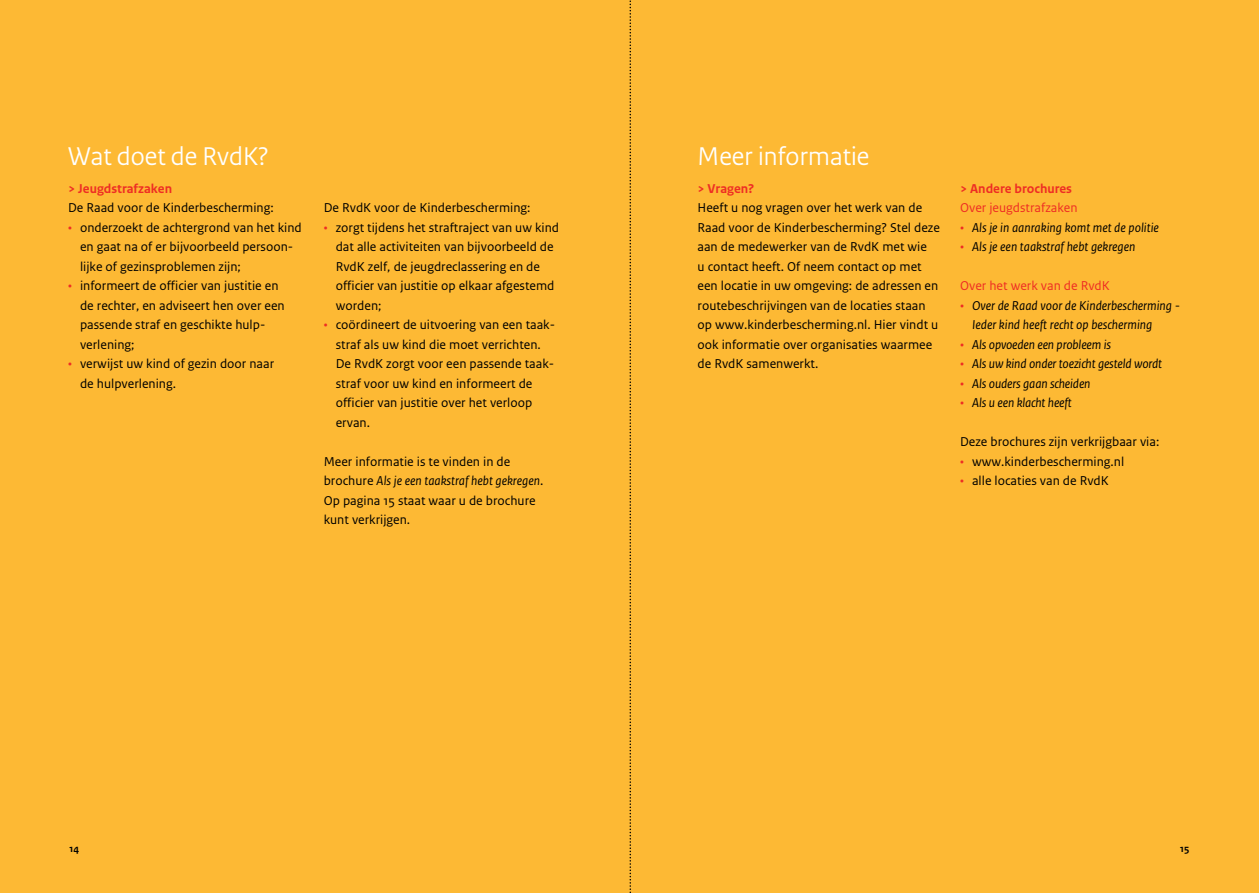
<style>
.page{position:relative;width:1259px;height:893px;background:#fff}
.page>*{position:absolute;margin:0;border:0;box-sizing:border-box;transform-origin:0 0}
.t1{font:27px "Rijksoverheid Sans Heading";letter-spacing:.005em;color:#fff}
.t2{font:13.5px/19.5px "Rijksoverheid Sans Text";color:#000}
.t3{font:italic 13.5px/19.5px "Rijksoverheid Sans Text";color:#000}
.t4{font:700 13.5px "Rijksoverheid Sans Text";color:#ee2d24}
.t5{font:13.5px "Rijksoverheid Sans Text";color:#ee2d24}
.t6{font:700 10.5px "Rijksoverheid Sans Text";color:#000}
.s1{color:#ee2d24}
.s2{font-style:italic}
</style>
<div class="page">
<div style="left:629px;top:0;width:630px;height:893px;background:#fdb934"></div>
<div style="left:0;top:0;width:629px;height:893px;background:#fdb934"></div>
<svg style="left:629px;top:0;width:2px;height:893px"></svg>
<h1 class="t1" style="left:68px;top:140px;width:202px">Wat doet de RvdK?</h1>
<h1 class="t1" style="left:697px;top:140px;width:173px">Meer informatie</h1>
<p class="t4" style="left:68px;top:181px;width:106px">&gt; Jeugdstrafzaken</p>
<p class="t2" style="left:68px;top:198px;width:207px">De Raad voor de Kinderbescherming:</p>
<p class="t2" style="left:80px;top:218px;width:223px;text-indent:-12px"><span class="s1">•</span> onderzoekt de achtergrond van het kind en gaat na of er bijvoorbeeld persoon&shy;lijke of gezinsproblemen zijn;</p>
<p class="t2" style="left:80px;top:276px;width:206px;text-indent:-12px"><span class="s1">•</span> informeert de officier van justitie en de rechter, en adviseert hen over een passende straf en geschikte hulp&shy;verlening;</p>
<p class="t2" style="left:80px;top:354px;width:196px;text-indent:-12px"><span class="s1">•</span> verwijst uw kind of gezin door naar de hulpverlening.</p>
<p class="t2" style="left:324px;top:198px;width:208px">De RvdK voor de Kinderbescherming:</p>
<p class="t2" style="left:336px;top:218px;width:225px;text-indent:-12px"><span class="s1">•</span> zorgt tijdens het straftraject van uw kind dat alle activiteiten van bijvoorbeeld de RvdK zelf, de jeugdreclassering en de officier van justitie op elkaar afgestemd worden;</p>
<p class="t2" style="left:336px;top:315px;width:221px;text-indent:-12px"><span class="s1">•</span> coördineert de uitvoering van een taak&shy;straf als uw kind die moet verrichten.<br>De RvdK zorgt voor een passende taak&shy;straf voor uw kind en informeert de officier van justitie over het verloop ervan.</p>
<p class="t2" style="left:324px;top:452px;width:221px">Meer informatie is te vinden in de brochure <span class="s2">Als je een taakstraf hebt gekregen</span>.<br>Op pagina 15 staat waar u de brochure kunt verkrijgen.</p>
<p class="t4" style="left:697px;top:181px;width:58px">&gt; Vragen?</p>
<p class="t2" style="left:697px;top:198px;width:244px">Heeft u nog vragen over het werk van de Raad voor de Kinderbescherming? Stel deze aan de medewerker van de RvdK met wie<br>u contact heeft. Of neem contact op met een locatie in uw omgeving: de adressen en routebeschrijvingen van de locaties staan op www.kinderbescherming.nl. Hier vindt u ook informatie over organisaties waarmee de RvdK samenwerkt.</p>
<p class="t4" style="left:960px;top:181px;width:113px">&gt; Andere brochures</p>
<p class="t5" style="left:960px;top:200px;width:119px">Over jeugdstrafzaken</p>
<p class="t3" style="left:960px;top:218px;width:200px"><span class="s1">•</span> Als je in aanraking komt met de politie</p>
<p class="t3" style="left:960px;top:237px;width:177px"><span class="s1">•</span> Als je een taakstraf hebt gekregen</p>
<p class="t5" style="left:960px;top:278px;width:151px">Over het werk van de RvdK</p>
<p class="t3" style="left:972px;top:296px;width:209px;text-indent:-12px"><span class="s1">•</span> Over de Raad voor de Kinderbescherming -<br>Ieder kind heeft recht op bescherming</p>
<p class="t3" style="left:960px;top:335px;width:152px"><span class="s1">•</span> Als opvoeden een probleem is</p>
<p class="t3" style="left:960px;top:354px;width:204px"><span class="s1">•</span> Als uw kind onder toezicht gesteld wordt</p>
<p class="t3" style="left:960px;top:374px;width:132px"><span class="s1">•</span> Als ouders gaan scheiden</p>
<p class="t3" style="left:960px;top:393px;width:113px"><span class="s1">•</span> Als u een klacht heeft</p>
<p class="t2" style="left:960px;top:432px;width:201px">Deze brochures zijn verkrijgbaar via:</p>
<p class="t2" style="left:960px;top:452px;width:166px"><span class="s1">•</span> www.kinderbescherming.nl</p>
<p class="t2" style="left:960px;top:471px;width:150px"><span class="s1">•</span> alle locaties van de RvdK</p>
<p class="t6" style="left:70px;top:843px;width:11px">14</p>
<p class="t6" style="left:1180px;top:843px;width:10px">15</p>
</div>
